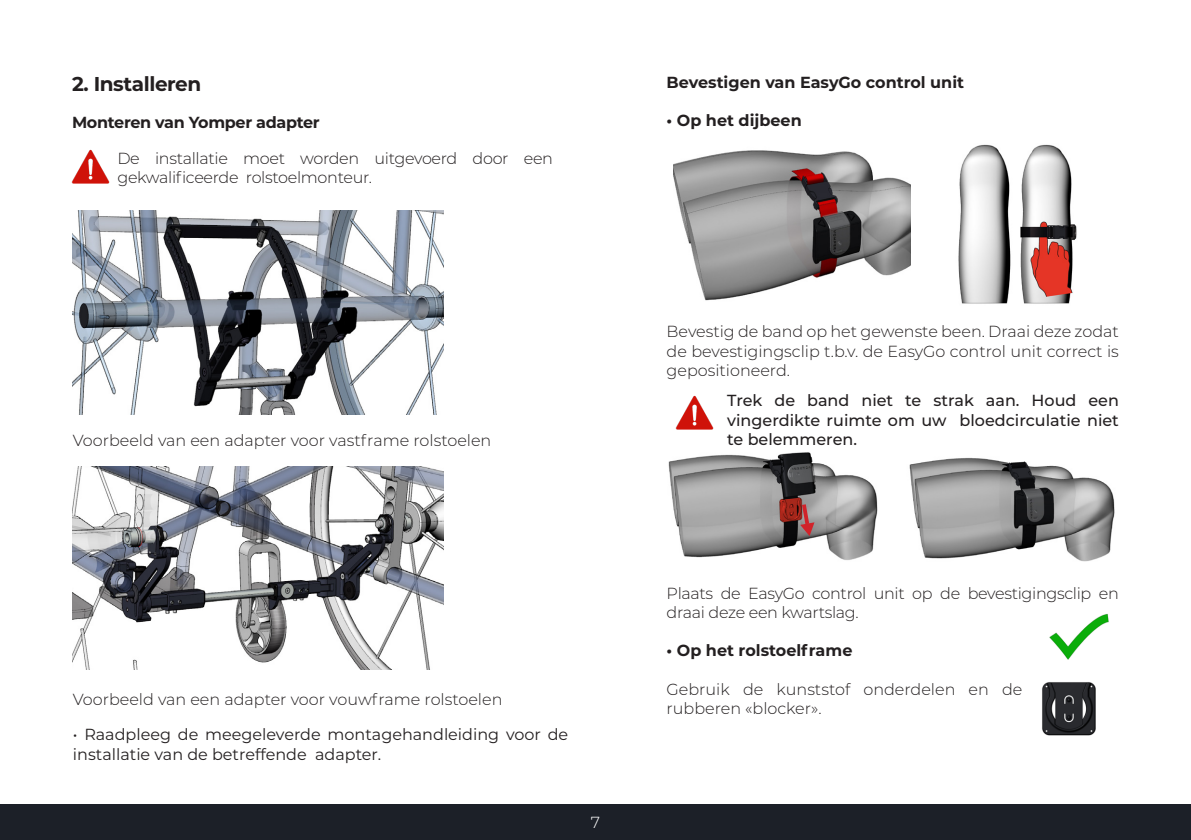
<style>
.page{position:relative;width:1191px;height:840px;background:#fff}
.page>*{position:absolute;margin:0;border:0;box-sizing:border-box;transform-origin:0 0}
.t1{font:700 20px "Montserrat";letter-spacing:-.02em;color:#231f20}
.t2{font:300 16px/19.2px "Montserrat";letter-spacing:-.01em;color:#231f20}
.t3{font:500 16px/19.2px "Montserrat";color:#231f20;text-align:justify}
.t4{font:16px/19.2px "Montserrat";color:#231f20}
.t5{font:700 16px "Montserrat";color:#231f20}
.t6{font:700 16px "Montserrat";letter-spacing:-.02em;color:#231f20}
.t7{font:300 16px "Montserrat";color:#fff}
</style>
<div class="page">
<div style="left:0;top:803px;width:1191px;height:36px;background:#1c2028"></div>
<img style="left:71px;top:149px;width:39px;height:35px">
<img style="left:73px;top:210px;width:370px;height:204px">
<img style="left:673px;top:150px;width:237px;height:151px">
<img style="left:668px;top:452px;width:210px;height:108px">
<img style="left:909px;top:458px;width:206px;height:104px">
<img style="left:73px;top:466px;width:370px;height:203px">
<img style="left:958px;top:144px;width:119px;height:160px">
<img style="left:675px;top:395px;width:39px;height:35px">
<img style="left:1042px;top:614px;width:67px;height:122px">
<svg style="left:799px;top:500px;width:15px;height:35px"></svg>
<p class="t1" style="left:72px;top:70px;width:131px">2. Installeren</p>
<p class="t6" style="left:72px;top:110px;width:249px">Monteren van Yomper adapter</p>
<p class="t2" style="left:117px;top:148px;width:437px">De installatie moet worden uitgevoerd door een gekwalificeerde rolstoelmonteur.</p>
<p class="t2" style="left:73px;top:430px;width:420px">Voorbeeld van een adapter voor vastframe rolstoelen</p>
<p class="t2" style="left:73px;top:688px;width:431px">Voorbeeld van een adapter voor vouwframe rolstoelen</p>
<p class="t4" style="left:73px;top:724px;width:497px">• Raadpleeg de meegeleverde montagehandleiding voor de installatie van de betreffende adapter.</p>
<p class="t7" style="left:591px;top:810px;width:11px">7</p>
<p class="t5" style="left:666px;top:70px;width:299px">Bevestigen van EasyGo control unit</p>
<p class="t5" style="left:666px;top:109px;width:137px">• Op het dijbeen</p>
<p class="t2" style="left:666px;top:321px;width:454px;text-align:justify">Bevestig de band op het gewenste been. Draai deze zodat de bevestigingsclip t.b.v. de EasyGo control unit correct is gepositioneerd.</p>
<p class="t3" style="left:727px;top:390px;width:393px">Trek de band niet te strak aan. Houd een vingerdikte ruimte om uw bloedcirculatie niet te belemmeren.</p>
<p class="t2" style="left:666px;top:582px;width:454px">Plaats de EasyGo control unit op de bevestigingsclip en draai deze een kwartslag.</p>
<p class="t5" style="left:666px;top:638px;width:187px">• Op het rolstoelframe</p>
<p class="t2" style="left:666px;top:678px;width:357px">Gebruik de kunststof onderdelen en de rubberen «blocker».</p>
</div>
